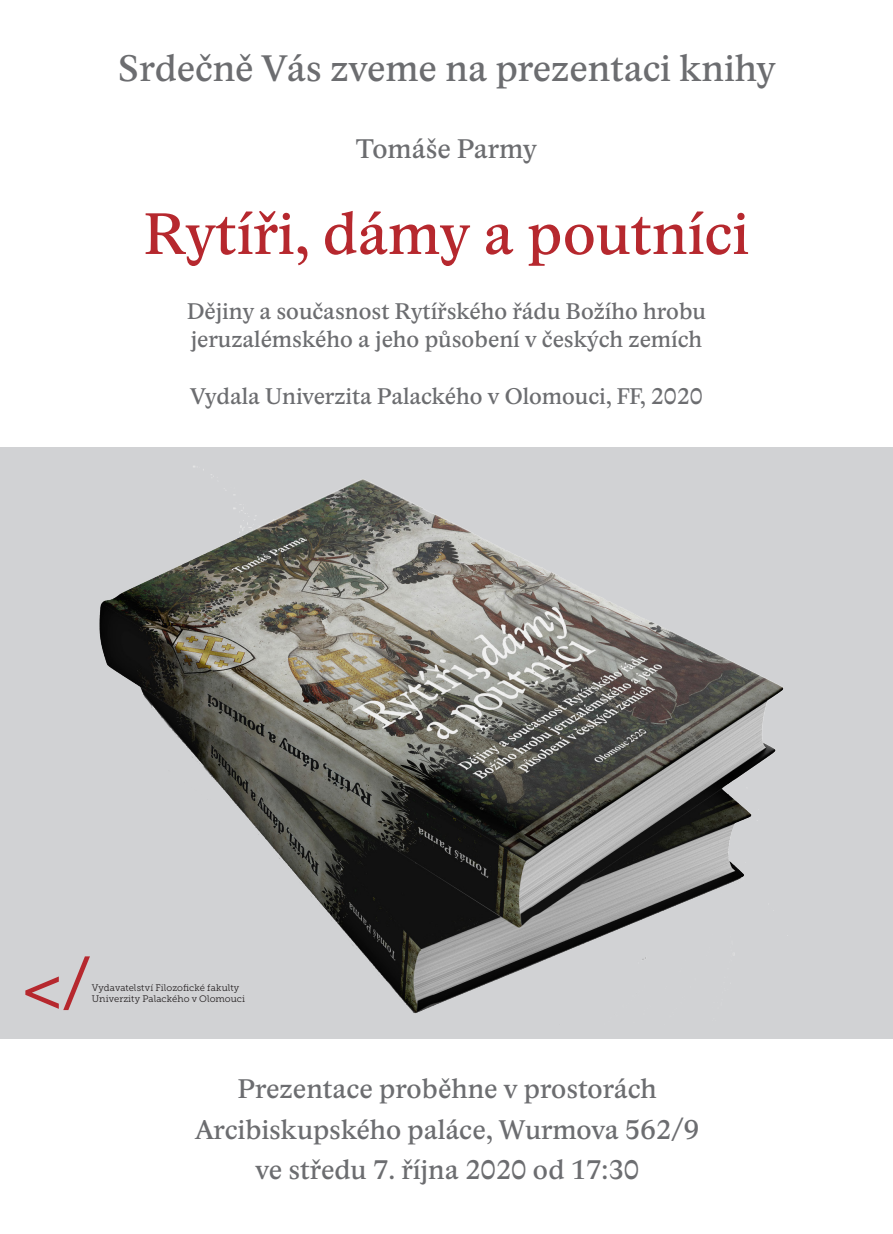
<style>
.page{position:relative;width:893px;height:1234px;background:#fff}
.page>*{position:absolute;margin:0;border:0;box-sizing:border-box;transform-origin:0 0}
.t1{font:62.55px "Rockwell";color:#b6282e}
.t2{font:58.5px "Academica";color:#b6282e}
.t3{font:36.9px "Academica";color:#6c6d70}
.t4{font:27px/40.5px "Academica";color:#6c6d70;text-align:center}
.t5{font:22.65px/28.5px "Academica";color:#6c6d70}
.t6{font:9.45px/11.4px "Museo Slab 300";letter-spacing:.005em;color:#231f20}
.s1{font-size:76.2px}
</style>
<div class="page">
<div style="left:0;top:446px;width:893px;height:591px;background:#d1d2d4"></div>
<img style="left:99px;top:466px;width:685px;height:548px">
<p class="t3" style="left:117px;top:45px;width:660px">Srdečně Vás zveme na prezentaci knihy</p>
<p class="t4" style="left:356px;top:129px;width:182px">Tomáše Parmy</p>
<p class="t2" style="left:144px;top:197px;width:606px">Rytíři, dámy a poutníci</p>
<p class="t5" style="left:187px;top:297px;width:520px">Dějiny a současnost Rytířského řádu Božího hrobu jeruzalémského a jeho působení v českých zemích</p>
<p class="t5" style="left:190px;top:382px;width:514px">Vydala Univerzita Palackého v Olomouci, FF, 2020</p>
<p class="t1" style="left:21px;top:956px;width:71px">&lt;<span class="s1">/</span></p>
<p class="t6" style="left:92px;top:981px;width:155px">Vydavatelství Filozofické fakulty<br>Univerzity Palackého v Olomouci</p>
<p class="t4" style="left:195px;top:1068px;width:505px">Prezentace proběhne v prostorách<br>Arcibiskupského paláce, Wurmova 562/9</p>
<p class="t4" style="left:255px;top:1149px;width:385px">ve středu 7. října 2020 od 17:30</p>
</div>
